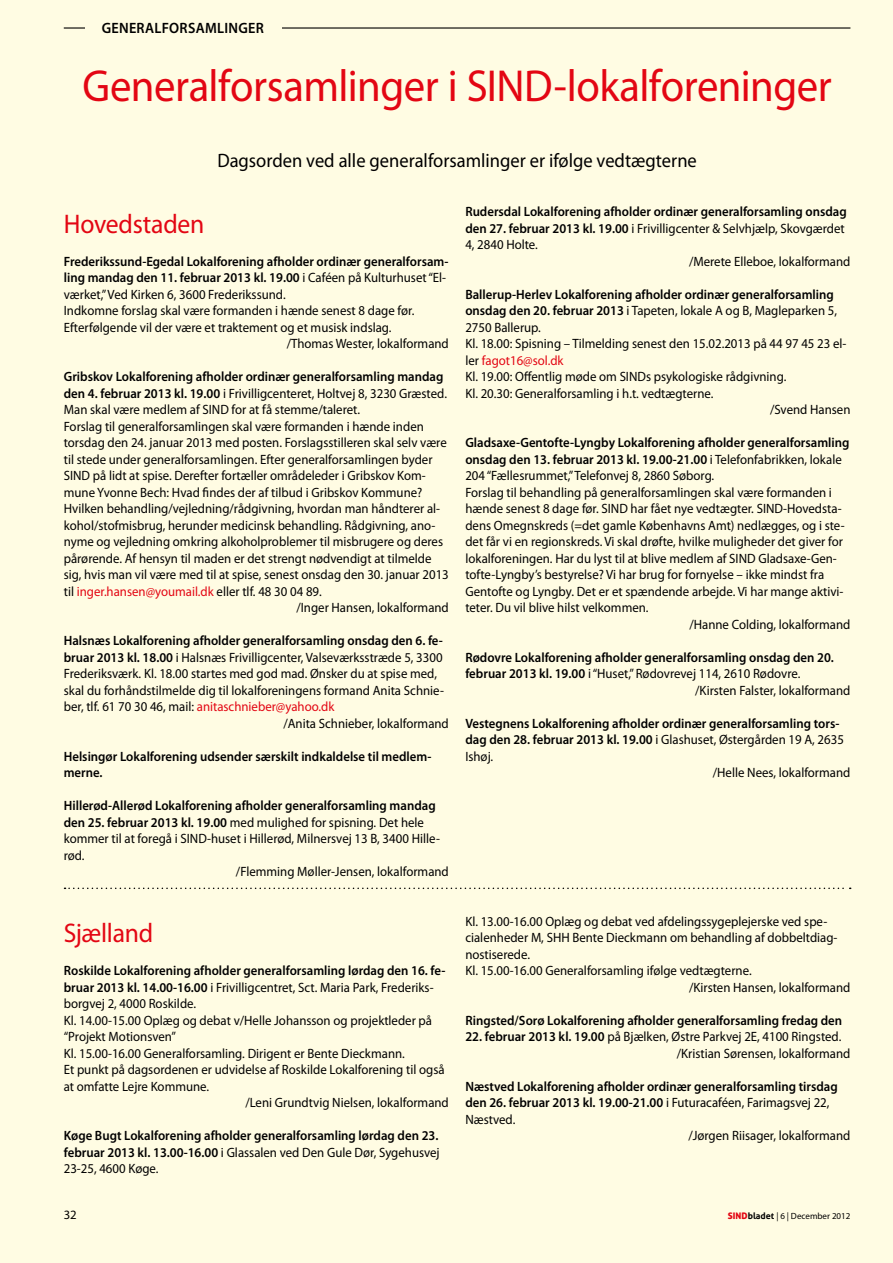
<style>
.page{position:relative;width:893px;height:1263px;background:#fffce3}
.page>*{position:absolute;margin:0;border:0;box-sizing:border-box;transform-origin:0 0}
.t1{font:45px "Myriad Pro";letter-spacing:-.01em;color:#e30613;scale:.95 1}
.t2{font:27px "Myriad Pro";letter-spacing:-.01em;color:#e30613;scale:.95 1}
.t3{font:19.5px "Myriad Pro";color:#000;scale:.95 1}
.t4{font:600 15px "Myriad Pro";letter-spacing:.02em;color:#000;scale:.95 1}
.t5{font:13.5px/16.5px "Myriad Pro";color:#000;scale:.95 1}
.t6{font:600 13.5px/16.5px "Myriad Pro";color:#000;scale:.95 1}
.t7{font:13.5px "Myriad Pro";color:#e30613;scale:.95 1}
.t8{font:12.75px "Myriad Pro";color:#000}
.t9{font:9px "Myriad Pro";color:#000}
.s1{font-weight:400}
.s2{font-weight:600}
.s3{color:#000}
.s4{font-family:"Aller Display";color:#e30613}
.s5{font-family:"Aller";font-weight:700}
</style>
<div class="page">
<hr style="left:64px;top:27px;width:786px;height:2px;background:#000">
<div style="left:85px;top:21px;width:196px;height:16px;background:#fffce3"></div>
<svg style="left:65px;top:887px;width:786px;height:2px"></svg>
<p class="t4" style="left:102px;top:18px;width:172px">GENERALFORSAMLINGER</p>
<h1 class="t1" style="left:82px;top:58px;width:790px">Generalforsamlinger i SIND-lokalforeninger</h1>
<h3 class="t3" style="left:217px;top:148px;width:506px">Dagsorden ved alle generalforsamlinger er ifølge vedtægterne</h3>
<h2 class="t2" style="left:64px;top:207px;width:150px">Hovedstaden</h2>
<p class="t6" style="left:64px;top:252px;width:406px">Frederikssund-Egedal Lokalforening afholder ordinær generalforsam-</p>
<p class="t6" style="left:64px;top:269px;width:404px">ling mandag den 11. februar 2013 kl. 19.00 <span class="s1">i Caféen på Kulturhuset “El-</span></p>
<p class="t5" style="left:64px;top:286px;width:235px">værket,” Ved Kirken 6, 3600 Frederikssund.</p>
<p class="t5" style="left:64px;top:302px;width:370px">Indkomne forslag skal være formanden i hænde senest 8 dage før.</p>
<p class="t5" style="left:64px;top:319px;width:347px">Efterfølgende vil der være et traktement og et musisk indslag.</p>
<p class="t5" style="left:287px;top:335px;width:172px">/Thomas Wester, lokalformand</p>
<p class="t6" style="left:64px;top:368px;width:401px">Gribskov Lokalforening afholder ordinær generalforsamling mandag</p>
<p class="t5" style="left:64px;top:385px;width:405px"><span class="s2">den 4. februar 2013 kl. 19.00</span> i Frivilligcenteret, Holtvej 8, 3230 Græsted.</p>
<p class="t5" style="left:64px;top:401px;width:313px">Man skal være medlem af SIND for at få stemme/taleret.</p>
<p class="t5" style="left:64px;top:418px;width:381px">Forslag til generalforsamlingen skal være formanden i hænde inden</p>
<p class="t5" style="left:64px;top:434px;width:405px">torsdag den 24. januar 2013 med posten. Forslagsstilleren skal selv være</p>
<p class="t5" style="left:64px;top:451px;width:390px">til stede under generalforsamlingen. Efter generalforsamlingen byder</p>
<p class="t5" style="left:64px;top:467px;width:383px">SIND på lidt at spise. Derefter fortæller områdeleder i Gribskov Kom-</p>
<p class="t5" style="left:64px;top:484px;width:379px">mune Yvonne Bech: Hvad findes der af tilbud i Gribskov Kommune?</p>
<p class="t5" style="left:64px;top:500px;width:398px">Hvilken behandling/vejledning/rådgivning, hvordan man håndterer al-</p>
<p class="t5" style="left:64px;top:517px;width:393px">kohol/stofmisbrug, herunder medicinsk behandling. Rådgivning, ano-</p>
<p class="t5" style="left:64px;top:533px;width:401px">nyme og vejledning omkring alkoholproblemer til misbrugere og deres</p>
<p class="t5" style="left:64px;top:550px;width:389px">pårørende. Af hensyn til maden er det strengt nødvendigt at tilmelde</p>
<p class="t5" style="left:64px;top:566px;width:407px">sig, hvis man vil være med til at spise, senest onsdag den 30. januar 2013</p>
<p class="t7" style="left:64px;top:583px;width:273px"><span class="s3">til</span> inger.hansen@youmail.dk <span class="s3">eller tlf. 48 30 04 89.</span></p>
<p class="t5" style="left:296px;top:599px;width:162px">/Inger Hansen, lokalformand</p>
<p class="t6" style="left:64px;top:632px;width:401px">Halsnæs Lokalforening afholder generalforsamling onsdag den 6. fe-</p>
<p class="t5" style="left:64px;top:649px;width:400px"><span class="s2">bruar 2013 kl. 18.00</span> i Halsnæs Frivilligcenter, Valseværksstræde 5, 3300</p>
<p class="t5" style="left:64px;top:665px;width:394px">Frederiksværk. Kl. 18.00 startes med god mad. Ønsker du at spise med,</p>
<p class="t5" style="left:64px;top:682px;width:402px">skal du forhåndstilmelde dig til lokalforeningens formand Anita Schnie-</p>
<p class="t7" style="left:64px;top:698px;width:286px"><span class="s3">ber, tlf. 61 70 30 46, mail:</span> anitaschnieber@yahoo.dk</p>
<p class="t5" style="left:283px;top:715px;width:176px">/Anita Schnieber, lokalformand</p>
<p class="t6" style="left:64px;top:747px;width:388px">Helsingør Lokalforening udsender særskilt indkaldelse til medlem&shy;merne.</p>
<p class="t6" style="left:64px;top:797px;width:393px">Hillerød-Allerød Lokalforening afholder generalforsamling mandag</p>
<p class="t5" style="left:64px;top:814px;width:381px"><span class="s2">den 25. februar 2013 kl. 19.00</span> med mulighed for spisning. Det hele</p>
<p class="t5" style="left:64px;top:830px;width:397px">kommer til at foregå i SIND-huset i Hillerød, Milnersvej 13 B, 3400 Hille-</p>
<p class="t5" style="left:64px;top:847px;width:23px">rød.</p>
<p class="t5" style="left:236px;top:863px;width:226px">/Flemming Møller-Jensen, lokalformand</p>
<h2 class="t2" style="left:64px;top:916px;width:96px">Sjælland</h2>
<p class="t6" style="left:64px;top:962px;width:403px">Roskilde Lokalforening afholder generalforsamling lørdag den 16. fe-</p>
<p class="t5" style="left:64px;top:979px;width:391px"><span class="s2">bruar 2013 kl. 14.00-16.00</span> i Frivilligcentret, Sct. Maria Park, Frederiks-</p>
<p class="t5" style="left:64px;top:995px;width:141px">borgvej 2, 4000 Roskilde.</p>
<p class="t5" style="left:64px;top:1012px;width:389px">Kl. 14.00-15.00 Oplæg og debat v/Helle Johansson og projektleder på</p>
<p class="t5" style="left:64px;top:1028px;width:120px">“Projekt Motionsven”</p>
<p class="t5" style="left:64px;top:1045px;width:361px">Kl. 15.00-16.00 Generalforsamling. Dirigent er Bente Dieckmann.</p>
<p class="t5" style="left:64px;top:1061px;width:402px">Et punkt på dagsordenen er udvidelse af Roskilde Lokalforening til også</p>
<p class="t5" style="left:64px;top:1078px;width:155px">at omfatte Lejre Kommune.</p>
<p class="t5" style="left:245px;top:1094px;width:216px">/Leni Grundtvig Nielsen, lokalformand</p>
<p class="t6" style="left:64px;top:1127px;width:397px;text-align:justify">Køge Bugt Lokalforening afholder generalforsamling lørdag den 23. februar 2013 kl. 13.00-16.00 <span class="s1">i Glassalen ved Den Gule Dør, Sygehusvej 23-25, 4600 Køge.</span></p>
<p class="t6" style="left:465px;top:203px;width:403px">Rudersdal Lokalforening afholder ordinær generalforsamling onsdag</p>
<p class="t5" style="left:465px;top:220px;width:401px"><span class="s2">den 27. februar 2013 kl. 19.00</span> i Frivilligcenter &amp; Selvhjælp, Skovgærdet</p>
<p class="t5" style="left:465px;top:236px;width:78px">4, 2840 Holte.</p>
<p class="t5" style="left:689px;top:253px;width:171px">/Merete Elleboe, lokalformand</p>
<p class="t6" style="left:465px;top:285px;width:389px">Ballerup-Herlev Lokalforening afholder ordinær generalforsamling</p>
<p class="t5" style="left:465px;top:302px;width:393px"><span class="s2">onsdag den 20. februar 2013</span> i Tapeten, lokale A og B, Magleparken 5,</p>
<p class="t5" style="left:465px;top:319px;width:81px">2750 Ballerup.</p>
<p class="t5" style="left:465px;top:335px;width:403px">Kl. 18.00: Spisning – Tilmelding senest den 15.02.2013 på 44 97 45 23 el-</p>
<p class="t7" style="left:465px;top:352px;width:105px"><span class="s3">ler</span> fagot16@sol.dk</p>
<p class="t5" style="left:465px;top:368px;width:339px">Kl. 19.00: Offentlig møde om SINDs psykologiske rådgivning.</p>
<p class="t5" style="left:465px;top:385px;width:263px">Kl. 20.30: Generalforsamling i h.t. vedtægterne.</p>
<p class="t5" style="left:770px;top:401px;width:86px">/Svend Hansen</p>
<p class="t6" style="left:465px;top:434px;width:406px">Gladsaxe-Gentofte-Lyngby Lokalforening afholder generalforsamling</p>
<p class="t6" style="left:465px;top:450px;width:398px">onsdag den 13. februar 2013 kl. 19.00-21.00 <span class="s1">i Telefonfabrikken, lokale</span></p>
<p class="t5" style="left:465px;top:467px;width:263px">204 “Fællesrummet,” Telefonvej 8, 2860 Søborg.</p>
<p class="t5" style="left:465px;top:484px;width:387px">Forslag til behandling på generalforsamlingen skal være formanden i</p>
<p class="t5" style="left:465px;top:500px;width:398px">hænde senest 8 dage før. SIND har fået nye vedtægter. SIND-Hovedsta-</p>
<p class="t5" style="left:465px;top:517px;width:401px">dens Omegnskreds (=det gamle Københavns Amt) nedlægges, og i ste-</p>
<p class="t5" style="left:465px;top:533px;width:399px">det får vi en regionskreds. Vi skal drøfte, hvilke muligheder det giver for</p>
<p class="t5" style="left:465px;top:550px;width:393px">lokalforeningen. Har du lyst til at blive medlem af SIND Gladsaxe-Gen-</p>
<p class="t5" style="left:465px;top:566px;width:379px">tofte-Lyngby’s bestyrelse? Vi har brug for fornyelse – ikke mindst fra</p>
<p class="t5" style="left:465px;top:583px;width:399px">Gentofte og Lyngby. Det er et spændende arbejde. Vi har mange aktivi-</p>
<p class="t5" style="left:465px;top:599px;width:194px">teter. Du vil blive hilst velkommen.</p>
<p class="t5" style="left:689px;top:616px;width:171px">/Hanne Colding, lokalformand</p>
<p class="t6" style="left:465px;top:648px;width:389px">Rødovre Lokalforening afholder generalforsamling onsdag den 20.</p>
<p class="t5" style="left:465px;top:665px;width:354px"><span class="s2">februar 2013 kl. 19.00</span> i “Huset,” Rødovrevej 114, 2610 Rødovre.</p>
<p class="t5" style="left:695px;top:682px;width:165px">/Kirsten Falster, lokalformand</p>
<p class="t6" style="left:465px;top:714px;width:395px">Vestegnens Lokalforening afholder ordinær generalforsamling tors-</p>
<p class="t5" style="left:465px;top:731px;width:400px"><span class="s2">dag den 28. februar 2013 kl. 19.00</span> i Glashuset, Østergården 19 A, 2635</p>
<p class="t5" style="left:465px;top:748px;width:31px">Ishøj.</p>
<p class="t5" style="left:713px;top:764px;width:146px">/Helle Nees, lokalformand</p>
<p class="t5" style="left:465px;top:913px;width:382px">Kl. 13.00-16.00 Oplæg og debat ved afdelingssygeplejerske ved spe-</p>
<p class="t5" style="left:465px;top:929px;width:393px">cialenheder M, SHH Bente Dieckmann om behandling af dobbeltdiag-</p>
<p class="t5" style="left:465px;top:946px;width:70px">nostiserede.</p>
<p class="t5" style="left:465px;top:962px;width:303px">Kl. 15.00-16.00 Generalforsamling ifølge vedtægterne.</p>
<p class="t5" style="left:689px;top:979px;width:171px">/Kirsten Hansen, lokalformand</p>
<p class="t6" style="left:465px;top:1011px;width:398px">Ringsted/Sorø Lokalforening afholder generalforsamling fredag den</p>
<p class="t5" style="left:677px;top:1028px;width:184px;text-indent:-211px"><span class="s2">22. februar 2013 kl. 19.00</span> på Bjælken, Østre Parkvej 2E, 4100 Ringsted. /Kristian Sørensen, lokalformand</p>
<p class="t6" style="left:465px;top:1077px;width:393px">Næstved Lokalforening afholder ordinær generalforsamling tirsdag</p>
<p class="t6" style="left:465px;top:1094px;width:385px">den 26. februar 2013 kl. 19.00-21.00 <span class="s1">i Futuracaféen, Farimagsvej 22,</span></p>
<p class="t5" style="left:465px;top:1111px;width:54px">Næstved.</p>
<p class="t5" style="left:688px;top:1127px;width:172px">/Jørgen Riisager, lokalformand</p>
<p class="t8" style="left:64px;top:1207px;width:15px">32</p>
<p class="t9" style="left:728px;top:1210px;width:124px"><span class="s4">SIND</span><span class="s5">bladet</span> | 6 | December 2012</p>
</div>
